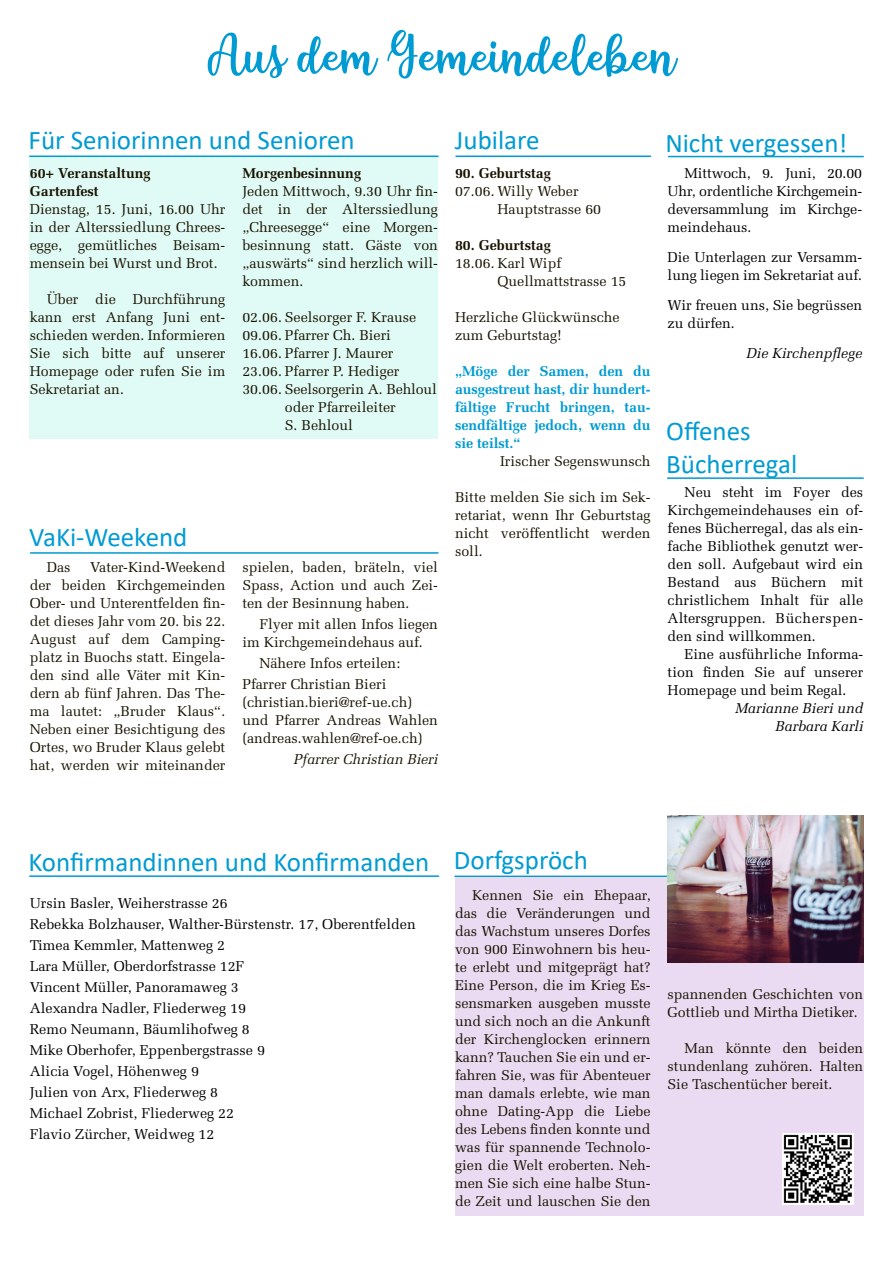
<style>
.page{position:relative;width:893px;height:1263px;background:#fff}
.page>*{position:absolute;margin:0;border:0;box-sizing:border-box;transform-origin:0 0}
.t1{font:60px "yellosun";color:#009bd3}
.t2{font:27px/33px "Calibri";color:#009bd3}
.t3{font:14.25px/18px "Melior LT Pro";color:#181200;text-align:justify}
.t4{font:14.25px/18px "Melior LT Pro";color:#000;text-align:justify}
.t5{font:700 14.25px/18px "Melior LT Pro";color:#009bd3;text-align:justify}
.t6{font:700 14.25px/18px "Melior LT Pro";color:#181200}
.t7{font:italic 14.25px/18px "Melior LT Pro";color:#000;text-align:right}
.t8{font:italic 14.25px "Melior LT Pro";color:#181200}
</style>
<div class="page">
<div style="left:30px;top:157px;width:408px;height:282px;background:#e0faf5"></div>
<hr style="left:30px;top:156px;width:408px;height:1px;background:#009bd3">
<hr style="left:456px;top:156px;width:195px;height:1px;background:#009bd3">
<hr style="left:669px;top:156px;width:194px;height:1px;background:#009bd3">
<hr style="left:30px;top:552px;width:408px;height:2px;background:#009bd3">
<hr style="left:668px;top:477px;width:195px;height:2px;background:#009bd3">
<hr style="left:30px;top:875px;width:409px;height:2px;background:#009bd3">
<hr style="left:455px;top:875px;width:408px;height:2px;background:#009bd3">
<div style="left:455px;top:877px;width:408px;height:339px;background:#eadbf2"></div>
<img style="left:782px;top:1134px;width:71px;height:71px">
<img style="left:668px;top:816px;width:195px;height:147px">
<h1 class="t1" style="left:208px;top:30px;width:469px">Aus dem Gemeindeleben</h1>
<h2 class="t2" style="left:29px;top:126px;width:328px">Für Seniorinnen und Senioren</h2>
<p class="t6" style="left:30px;top:165px;width:122px">60+ Veranstaltung<br>Gartenfest</p>
<p class="t3" style="left:30px;top:201px;width:197px">Dienstag, 15. Juni, 16.00 Uhr in der Alterssiedlung Chrees&shy;egge, gemütliches Beisam&shy;mensein bei Wurst und Brot.</p>
<p class="t3" style="left:30px;top:291px;width:197px;text-indent:17px">Über die Durchführung kann erst Anfang Juni ent&shy;schieden werden. Informieren Sie sich bitte auf unserer Homepage oder rufen Sie im Sekretariat an.</p>
<p class="t6" style="left:242px;top:165px;width:120px">Morgenbesinnung</p>
<p class="t3" style="left:242px;top:183px;width:197px">Jeden Mittwoch, 9.30 Uhr fin&shy;det in der Alterssiedlung „Chreesegge“ eine Morgen&shy;besinnung statt. Gäste von „auswärts“ sind herzlich will&shy;kommen.</p>
<p class="t3" style="left:242px;top:309px;width:175px">02.06. Seelsorger F. Krause</p>
<p class="t3" style="left:242px;top:327px;width:150px">09.06. Pfarrer Ch. Bieri</p>
<p class="t3" style="left:242px;top:345px;width:153px">16.06. Pfarrer J. Maurer</p>
<p class="t3" style="left:242px;top:363px;width:159px">23.06. Pfarrer P. Hediger</p>
<p class="t3" style="left:242px;top:381px;width:196px">30.06. Seelsorgerin A. Behloul</p>
<p class="t3" style="left:285px;top:399px;width:112px">oder Pfarreileiter</p>
<p class="t3" style="left:285px;top:417px;width:70px">S. Behloul</p>
<h2 class="t2" style="left:29px;top:522px;width:160px">VaKi-Weekend</h2>
<p class="t3" style="left:47px;top:559px;width:25px">Das</p>
<p class="t3" style="left:30px;top:559px;width:197px;text-indent:60px">Vater-Kind-Weekend der beiden Kirchgemeinden Ober- und Unterentfelden fin&shy;det dieses Jahr vom 20. bis 22.<br>August auf dem Camping&shy;platz in Buochs statt. Eingela&shy;den sind alle Väter mit Kin&shy;dern ab fünf Jahren. Das The&shy;ma lautet: „Bruder Klaus“.<br>Neben einer Besichtigung des Ortes, wo Bruder Klaus gelebt hat, werden wir miteinander</p>
<p class="t3" style="left:242px;top:559px;width:197px">spielen, baden, bräteln, viel Spass, Action und auch Zei&shy;ten der Besinnung haben.</p>
<p class="t3" style="left:242px;top:616px;width:197px;text-indent:17px">Flyer mit allen Infos liegen im Kirchgemeindehaus auf.</p>
<p class="t3" style="left:242px;top:654px;width:159px;line-height:21px;text-indent:17px">Nähere Infos erteilen:<br>Pfarrer Christian Bieri</p>
<p class="t3" style="left:242px;top:694px;width:197px;text-align:left">(christian.bieri@ref-ue.ch) und Pfarrer Andreas Wahlen (andreas.wahlen@ref-oe.ch)</p>
<p class="t8" style="left:294px;top:753px;width:146px">Pfarrer Christian Bieri</p>
<h2 class="t2" style="left:455px;top:126px;width:86px">Jubilare</h2>
<p class="t6" style="left:455px;top:165px;width:97px">90. Geburtstag</p>
<p class="t3" style="left:497px;top:183px;width:105px;text-indent:-43px">07.06. Willy Weber<br>Hauptstrasse 60</p>
<p class="t6" style="left:455px;top:237px;width:97px">80. Geburtstag</p>
<p class="t3" style="left:497px;top:255px;width:131px;text-indent:-43px">18.06. Karl Wipf<br>Quellmattstrasse 15</p>
<p class="t3" style="left:455px;top:309px;width:166px">Herzliche Glückwünsche zum Geburtstag!</p>
<p class="t5" style="left:455px;top:363px;width:197px">„Möge der Samen, den du ausgestreut hast, dir hundert&shy;fältige Frucht bringen, tau&shy;sendfältige jedoch, wenn du sie teilst.“</p>
<p class="t3" style="left:500px;top:453px;width:152px">Irischer Segenswunsch</p>
<p class="t3" style="left:455px;top:489px;width:197px">Bitte melden Sie sich im Sek&shy;retariat, wenn Ihr Geburtstag nicht veröffentlicht werden soll.</p>
<h2 class="t2" style="left:665px;top:128px;width:183px">Nicht vergessen!</h2>
<p class="t4" style="left:668px;top:165px;width:196px;text-indent:17px">Mittwoch, 9. Juni, 20.00<br>Uhr, ordentliche Kirchgemein&shy;deversammlung im Kirchge&shy;meindehaus.</p>
<p class="t4" style="left:668px;top:249px;width:196px">Die Unterlagen zur Versamm&shy;lung liegen im Sekretariat auf.</p>
<p class="t4" style="left:668px;top:297px;width:196px">Wir freuen uns, Sie begrüssen zu dürfen.</p>
<p class="t7" style="left:746px;top:345px;width:117px">Die Kirchenpflege</p>
<h2 class="t2" style="left:666px;top:417px;width:132px">Offenes<br>Bücherregal</h2>
<p class="t4" style="left:668px;top:484px;width:197px;text-indent:17px">Neu steht im Foyer des Kirchgemeindehauses ein of&shy;fenes Bücherregal, das als ein&shy;fache Bibliothek genutzt wer&shy;den soll. Aufgebaut wird ein Bestand aus Büchern mit christlichem Inhalt für alle Altersgruppen. Bücherspen&shy;den sind willkommen.</p>
<p class="t4" style="left:668px;top:646px;width:197px;text-indent:17px">Eine ausführliche Informa&shy;tion finden Sie auf unserer Homepage und beim Regal.</p>
<p class="t7" style="left:735px;top:700px;width:130px">Marianne Bieri und<br>Barbara Karli</p>
<h2 class="t2" style="left:28px;top:848px;width:402px">Konfirmandinnen und Konfirmanden</h2>
<p class="t4" style="left:30px;top:894px;width:387px;line-height:21px;text-align:left">Ursin Basler, Weiherstrasse 26<br>Rebekka Bolzhauser, Walther-Bürstenstr. 17, Oberentfelden Timea Kemmler, Mattenweg 2<br>Lara Müller, Oberdorfstrasse 12F<br>Vincent Müller, Panoramaweg 3<br>Alexandra Nadler, Fliederweg 19<br>Remo Neumann, Bäumlihofweg 8<br>Mike Oberhofer, Eppenbergstrasse 9<br>Alicia Vogel, Höhenweg 9<br>Julien von Arx, Fliederweg 8<br>Michael Zobrist, Fliederweg 22<br>Flavio Zürcher, Weidweg 12</p>
<h2 class="t2" style="left:454px;top:846px;width:135px">Dorfgspröch</h2>
<p class="t3" style="left:455px;top:887px;width:197px;text-indent:17px">Kennen Sie ein Ehepaar, das die Veränderungen und das Wachstum unseres Dorfes von 900 Einwohnern bis heu&shy;te erlebt und mitgeprägt hat?<br>Eine Person, die im Krieg Es&shy;sensmarken ausgeben musste und sich noch an die Ankunft der Kirchenglocken erinnern kann? Tauchen Sie ein und er&shy;fahren Sie, was für Abenteuer man damals erlebte, wie man ohne Dating-App die Liebe des Lebens finden konnte und was für spannende Technolo&shy;gien die Welt eroberten. Neh&shy;men Sie sich eine halbe Stun&shy;de Zeit und lauschen Sie den</p>
<p class="t3" style="left:668px;top:986px;width:197px">spannenden Geschichten von<br>Gottlieb und Mirtha Dietiker.</p>
<p class="t3" style="left:668px;top:1040px;width:197px;text-indent:17px">Man könnte den beiden stundenlang zuhören. Halten Sie Taschentücher bereit.</p>
</div>
